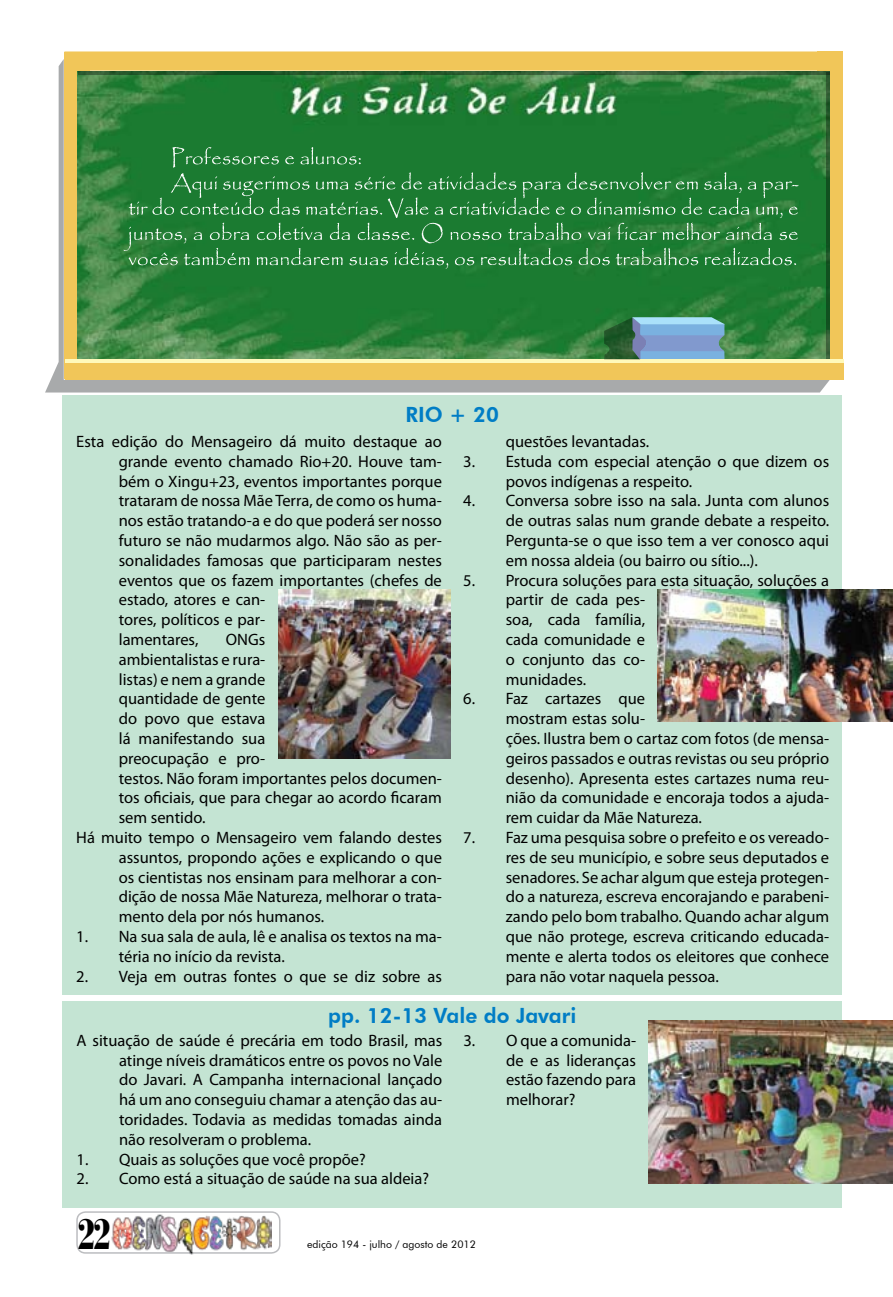
<style>
.page{position:relative;width:893px;height:1297px;background:#fff}
.page>*{position:absolute;margin:0;border:0;box-sizing:border-box;transform-origin:0 0}
.t1{font:900 condensed 45px "Bauer Bodoni BT";color:#000;scale:.8 1}
.t2{font:800 21px "Futura BT";color:#007dc5}
.t3{font:16.5px/19.8px "Myriad Pro";color:#000}
.t4{font:10.5px "Futura BT";color:#000}
</style>
<div class="page">
<div style="left:817px;top:51px;width:25px;height:327px;background:#f1c659"></div>
<svg style="left:64px;top:51px;width:779px;height:20px;background:#f1c962"></svg>
<svg style="left:45px;top:59px;width:785px;height:333px;background:#4b8d4b"></svg>
<div style="left:65px;top:360px;width:779px;height:19px;background:#f1c659"></div>
<hr style="left:65px;top:359px;width:779px;height:3px;background:#fff9ba">
<svg style="left:604px;top:317px;width:121px;height:43px;background:#6d9aab"></svg>
<svg style="left:124px;top:147px;width:675px;height:121px;background:#2c843f"></svg>
<div style="left:63px;top:396px;width:779px;height:599px;background:#c4e4d3"></div>
<div style="left:63px;top:1001px;width:779px;height:207px;background:#c4e4d3"></div>
<img style="left:658px;top:589px;width:235px;height:133px">
<img style="left:278px;top:589px;width:173px;height:169px">
<img style="left:649px;top:1020px;width:244px;height:163px">
<div style="left:76px;top:1211px;width:204px;height:43px;border:2px solid #bcbdc0;border-radius:9px"></div>
<img style="left:110px;top:1212px;width:162px;height:43px">
<p class="t2" style="left:405px;top:402px;width:95px">RIO + 20</p>
<p class="t3" style="left:119px;top:431px;width:325px;text-indent:-43px">Esta edição do Mensageiro dá muito destaque ao grande evento chamado Rio+20. Houve tam&shy;bém o Xingu+23, eventos importantes porque trataram de nossa Mãe Terra, de como os huma&shy;nos estão tratando-a e do que poderá ser nosso futuro se não mudarmos algo. Não são as per&shy;sonalidades famosas que participaram nestes eventos que os fazem importantes (chefes de estado, atores e can-<br>tores, políticos e par-<br>lamentares,</p>
<p class="t3" style="left:506px;top:431px;width:145px">questões levantadas.</p>
<p class="t3" style="left:506px;top:451px;width:325px;text-indent:-43px">3. Estuda com especial atenção o que dizem os povos indígenas a respeito.</p>
<p class="t3" style="left:506px;top:491px;width:325px;text-align:justify;text-indent:-43px">4. Conversa sobre isso na sala. Junta com alunos de outras salas num grande debate a respeito.<br>Pergunta-se o que isso tem a ver conosco aqui em nossa aldeia (ou bairro ou sítio...).</p>
<p class="t3" style="left:506px;top:570px;width:325px;text-indent:-43px">5. Procura soluções para esta situação, soluções a partir de cada pes-<br>soa, cada família,<br>cada comunidade e<br>o conjunto das co-<br>munidades.</p>
<p class="t3" style="left:506px;top:689px;width:325px;text-indent:-43px">6. Faz cartazes que<br>mostram estas solu-<br>ções. Ilustra bem o cartaz com fotos (de mensa&shy;geiros passados e outras revistas ou seu próprio desenho). Apresenta estes cartazes numa reu&shy;nião da comunidade e encoraja todos a ajuda&shy;rem cuidar da Mãe Natureza.</p>
<p class="t3" style="left:506px;top:827px;width:325px;text-align:justify;text-indent:-43px">7. Faz uma pesquisa sobre o prefeito e os vereado&shy;res de seu município, e sobre seus deputados e senadores. Se achar algum que esteja protegen&shy;do a natureza, escreva encorajando e parabeni&shy;zando pelo bom trabalho. Quando achar algum que não protege, escreva criticando educada&shy;mente e alerta todos os eleitores que conhece para não votar naquela pessoa.</p>
<p class="t2" style="left:328px;top:1003px;width:250px">pp. 12-13 Vale do Javari</p>
<p class="t3" style="left:119px;top:1030px;width:325px;text-align:justify;text-indent:-43px">A situação de saúde é precária em todo Brasil, mas atinge níveis dramáticos entre os povos no Vale do Javari. A Campanha internacional lançado há um ano conseguiu chamar a atenção das au&shy;toridades. Todavia as medidas tomadas ainda não resolveram o problema.</p>
<p class="t3" style="left:77px;top:1149px;width:291px">1. Quais as soluções que você propõe?</p>
<p class="t3" style="left:77px;top:1169px;width:354px">2. Como está a situação de saúde na sua aldeia?</p>
<p class="t3" style="left:226px;top:629px;width:41px">ONGs</p>
<p class="t3" style="left:119px;top:649px;width:148px">ambientalistas e rura-</p>
<p class="t3" style="left:119px;top:669px;width:148px">listas) e nem a grande</p>
<p class="t3" style="left:119px;top:689px;width:148px">quantidade de gente</p>
<p class="t3" style="left:119px;top:708px;width:148px">do povo que estava</p>
<p class="t3" style="left:119px;top:728px;width:148px">lá manifestando sua</p>
<p class="t3" style="left:119px;top:748px;width:148px">preocupação e pro-</p>
<p class="t3" style="left:119px;top:768px;width:325px">testos. Não foram importantes pelos documen-</p>
<p class="t3" style="left:119px;top:788px;width:325px">tos oficiais, que para chegar ao acordo ficaram</p>
<p class="t3" style="left:119px;top:807px;width:88px">sem sentido.</p>
<p class="t3" style="left:76px;top:827px;width:367px">Há muito tempo o Mensageiro vem falando destes</p>
<p class="t3" style="left:119px;top:847px;width:325px">assuntos, propondo ações e explicando o que</p>
<p class="t3" style="left:119px;top:867px;width:325px">os cientistas nos ensinam para melhorar a con-</p>
<p class="t3" style="left:119px;top:887px;width:325px">dição de nossa Mãe Natureza, melhorar o trata-</p>
<p class="t3" style="left:119px;top:906px;width:207px">mento dela por nós humanos.</p>
<p class="t3" style="left:119px;top:926px;width:325px;text-indent:-43px">1. Na sua sala de aula, lê e analisa os textos na ma&shy;téria no início da revista.</p>
<p class="t3" style="left:76px;top:966px;width:367px">2. Veja em outras fontes o que se diz sobre as</p>
<p class="t3" style="left:506px;top:1030px;width:132px;text-align:justify;text-indent:-43px">3. O que a comunida&shy;de e as lideranças estão fazendo para melhorar?</p>
<h1 class="t1" style="left:78px;top:1205px;width:43px">22</h1>
<p class="t4" style="left:307px;top:1237px;width:170px">edição 194 - julho / agosto de 2012</p>
</div>
